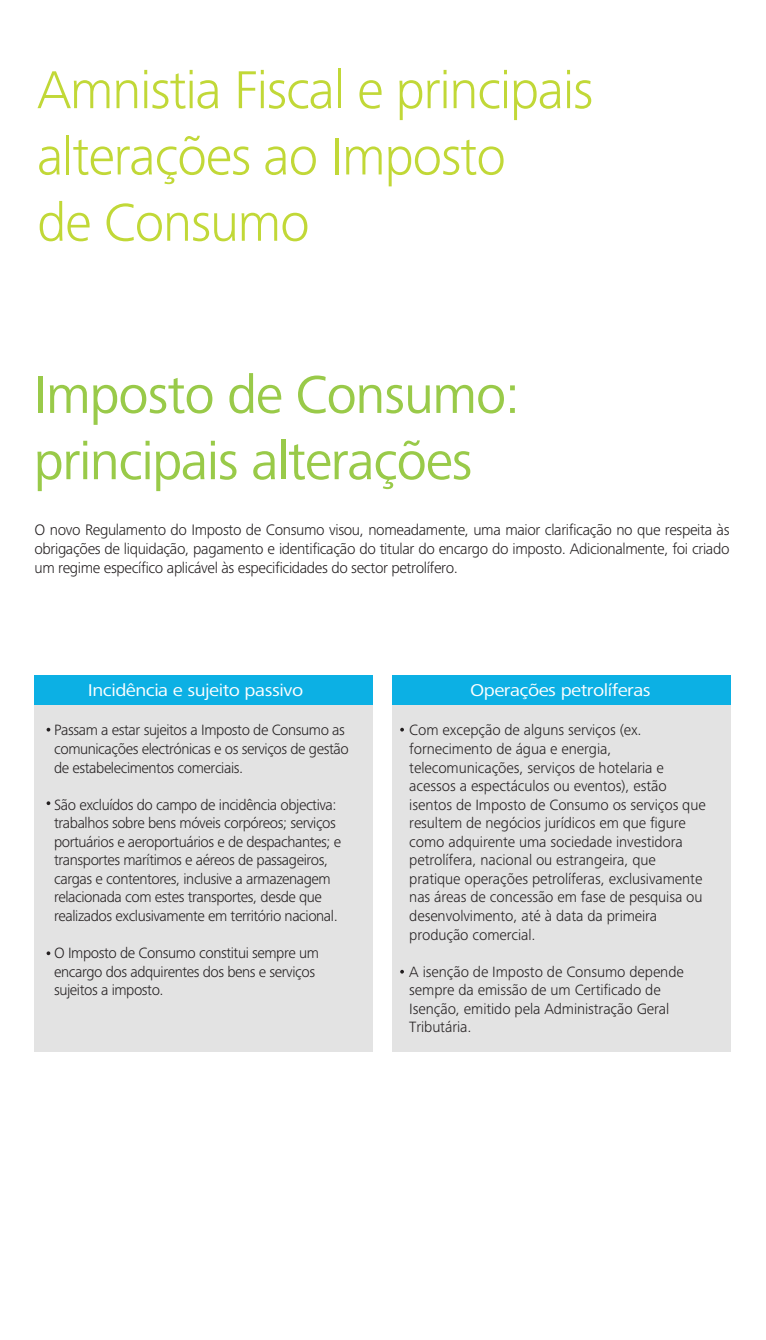
<style>
.page{position:relative;width:766px;height:1340px;background:#fff}
.page>*{position:absolute;margin:0;border:0;box-sizing:border-box;transform-origin:0 0}
.t1{font:300 55.12px/66.1px "Frutiger Next Pro";letter-spacing:-.025em;color:#c1d837}
.t2{font:55.12px/66.1px "Frutiger Next Pro";letter-spacing:-.025em;color:#99ca49}
.t3{font:17.78px "Frutiger Next Pro";letter-spacing:-.025em;color:#fff;scale:1.15 1}
.t4{font:300 15.75px/18.9px "Frutiger Next Pro";letter-spacing:-.025em;color:#231f20;text-align:justify}
.t5{font:300 15.53px/18.4px "Frutiger Next Pro";letter-spacing:-.005em;color:#231f20}
.t6{font:300 15.53px/18.4px "Frutiger Next Pro";letter-spacing:-.03em;color:#231f20}
</style>
<div class="page">
<div style="left:34px;top:675px;width:338px;height:30px;background:#0cb0e4"></div>
<div style="left:392px;top:675px;width:338px;height:30px;background:#0cb0e4"></div>
<div style="left:34px;top:705px;width:338px;height:346px;background:#e3e3e3"></div>
<div style="left:392px;top:705px;width:338px;height:346px;background:#e3e3e3"></div>
<svg style="left:400px;top:727px;width:4px;height:4px"></svg>
<svg style="left:400px;top:969px;width:4px;height:4px"></svg>
<svg style="left:47px;top:801px;width:3px;height:4px"></svg>
<svg style="left:47px;top:951px;width:3px;height:4px"></svg>
<h1 class="t1" style="left:37px;top:57px;width:557px">Amnistia Fiscal e principais alterações ao Imposto<br>de Consumo</h1>
<h1 class="t2" style="left:34px;top:361px;width:487px">Imposto de Consumo: principais alterações</h1>
<p class="t4" style="left:34px;top:520px;width:696px">O novo Regulamento do Imposto de Consumo visou, nomeadamente, uma maior clarificação no que respeita às obrigações de liquidação, pagamento e identificação do titular do encargo do imposto. Adicionalmente, foi criado um regime específico aplicável às especificidades do sector petrolífero.</p>
<p class="t3" style="left:88px;top:679px;width:189px">Incidência e sujeito passivo</p>
<p class="t6" style="left:54px;top:721px;width:296px">Passam a estar sujeitos a Imposto de Consumo as comunicações electrónicas e os serviços de gestão de estabelecimentos comerciais.</p>
<p class="t6" style="left:54px;top:795px;width:288px">São excluídos do campo de incidência objectiva: trabalhos sobre bens móveis corpóreos; serviços portuários e aeroportuários e de despachantes; e transportes marítimos e aéreos de passageiros, cargas e contentores, inclusive a armazenagem relacionada com estes transportes, desde que realizados exclusivamente em território nacional.</p>
<p class="t6" style="left:54px;top:943px;width:266px">O Imposto de Consumo constitui sempre um encargo dos adquirentes dos bens e serviços sujeitos a imposto.</p>
<p class="t3" style="left:470px;top:679px;width:159px">Operações petrolíferas</p>
<p class="t5" style="left:409px;top:721px;width:298px">Com excepção de alguns serviços (ex. fornecimento de água e energia, telecomunicações, serviços de hotelaria e acessos a espectáculos ou eventos), estão isentos de Imposto de Consumo os serviços que resultem de negócios jurídicos em que figure como adquirente uma sociedade investidora petrolífera, nacional ou estrangeira, que pratique operações petrolíferas, exclusivamente nas áreas de concessão em fase de pesquisa ou desenvolvimento, até à data da primeira produção comercial.</p>
<p class="t5" style="left:409px;top:962px;width:276px">A isenção de Imposto de Consumo depende sempre da emissão de um Certificado de Isenção, emitido pela Administração Geral Tributária.</p>
</div>
